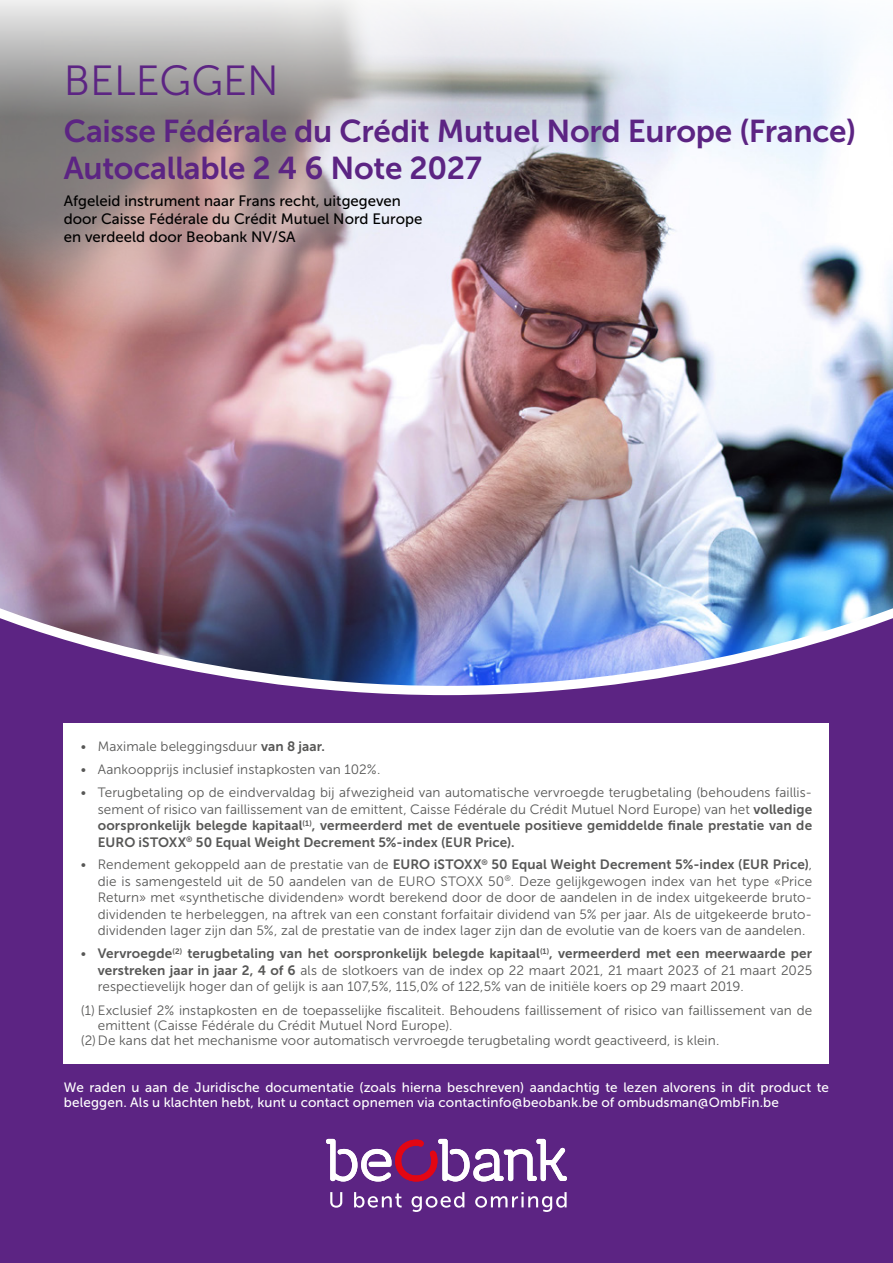
<style>
.page{position:relative;width:893px;height:1263px;background:#fff}
.page>*{position:absolute;margin:0;border:0;box-sizing:border-box;transform-origin:0 0}
.t1{font:42px "Museo Sans 300";color:#5c2483}
.t2{font:31.5px "Museo Sans 700";letter-spacing:-.01em;color:#5c2483}
.t3{font:15px/18px "Museo Sans 500";color:#000}
.body_c_9_11{font:13.5px/16.5px "Museo Sans 300";letter-spacing:.005em;color:#575756;text-align:justify}
.body_c_9_11-2{font:13.5px/15px "Museo Sans 500";letter-spacing:.01em;color:#fff}
.s1{font-family:"Museo Sans 700"}
</style>
<div class="page">
<img style="left:0;top:9px;width:893px;height:585px">
<div style="left:0;top:700px;width:893px;height:563px;background:#5c2483"></div>
<img style="left:0;top:594px;width:893px;height:106px">
<svg style="left:330px;top:1192px;width:12px;height:16px"></svg>
<svg style="left:354px;top:1192px;width:48px;height:16px"></svg>
<svg style="left:412px;top:1192px;width:52px;height:20px"></svg>
<svg style="left:475px;top:1192px;width:92px;height:20px;background:#81559f"></svg>
<svg style="left:326px;top:1139px;width:241px;height:42px"></svg>
<div style="left:64px;top:723px;width:765px;height:340px;background:#fff"></div>
<svg style="left:0;top:0;width:453px;height:335px;background:#bcafb0"></svg>
<p class="t1" style="left:64px;top:58px;width:217px">BELEGGEN</p>
<p class="t2" style="left:64px;top:113px;width:794px">Caisse Fédérale du Crédit Mutuel Nord Europe (France)</p>
<p class="t2" style="left:64px;top:151px;width:420px">Autocallable 2 4 6 Note 2027</p>
<p class="t3" style="left:64px;top:192px;width:360px">Afgeleid instrument naar Frans recht, uitgegeven door Caisse Fédérale du Crédit Mutuel Nord Europe en verdeeld door Beobank NV/SA</p>
<p class="body_c_9_11" style="left:81px;top:738px;width:246px">• Maximale beleggingsduur <span class="s1">van 8 jaar.</span></p>
<p class="body_c_9_11" style="left:81px;top:761px;width:301px">• Aankoopprijs inclusief instapkosten van 102%.</p>
<p class="body_c_9_11" style="left:98px;top:784px;width:716px;text-indent:-17px">• Terugbetaling op de eindvervaldag bij afwezigheid van automatische vervroegde terugbetaling (behoudens faillis&shy;sement of risico van faillissement van de emittent, Caisse Fédérale du Crédit Mutuel Nord Europe) van het <span class="s1">volledige oorspronkelijk belegde kapitaal</span><sup>(1)</sup><span class="s1">, vermeerderd met de eventuele positieve gemiddelde finale prestatie van de EURO iSTOXX</span><sup>®</sup> <span class="s1">50 Equal Weight Decrement 5%-index (EUR Price).</span></p>
<p class="body_c_9_11" style="left:98px;top:857px;width:716px;text-indent:-17px">• Rendement gekoppeld aan de prestatie van de <span class="s1">EURO iSTOXX</span><sup>®</sup> <span class="s1">50 Equal Weight Decrement 5%-index (EUR Price)</span>, die is samengesteld uit de 50 aandelen van de EURO STOXX 50<sup>®</sup>. Deze gelijkgewogen index van het type «Price Return» met «synthetische dividenden» wordt berekend door de door de aandelen in de index uitgekeerde bruto&shy;dividenden te herbeleggen, na aftrek van een constant forfaitair dividend van 5% per jaar. Als de uitgekeerde bruto&shy;dividenden lager zijn dan 5%, zal de prestatie van de index lager zijn dan de evolutie van de koers van de aandelen.</p>
<p class="body_c_9_11" style="left:98px;top:945px;width:716px;text-indent:-17px">• <span class="s1">Vervroegde</span><sup>(2)</sup> <span class="s1">terugbetaling van het oorspronkelijk belegde kapitaal</span><sup>(1)</sup><span class="s1">, vermeerderd met een meerwaarde per verstreken jaar in jaar 2, 4 of 6</span> als de slotkoers van de index op 22 maart 2021, 21 maart 2023 of 21 maart 2025 respectievelijk hoger dan of gelijk is aan 107,5%, 115,0% of 122,5% van de initiële koers op 29 maart 2019.</p>
<p class="body_c_9_11" style="left:98px;top:1003px;width:716px;line-height:15px;text-indent:-17px">(1) Exclusief 2% instapkosten en de toepasselijke fiscaliteit. Behoudens faillissement of risico van faillissement van de emittent (Caisse Fédérale du Crédit Mutuel Nord Europe).</p>
<p class="body_c_9_11" style="left:81px;top:1032px;width:640px">(2)De kans dat het mechanisme voor automatisch vervroegde terugbetaling wordt geactiveerd, is klein.</p>
<p class="body_c_9_11-2" style="left:64px;top:1080px;width:767px">We raden u aan de Juridische documentatie (zoals hierna beschreven) aandachtig te lezen alvorens in dit product te beleggen. Als u klachten hebt, kunt u contact opnemen via contactinfo@beobank.be of ombudsman@OmbFin.be</p>
</div>
